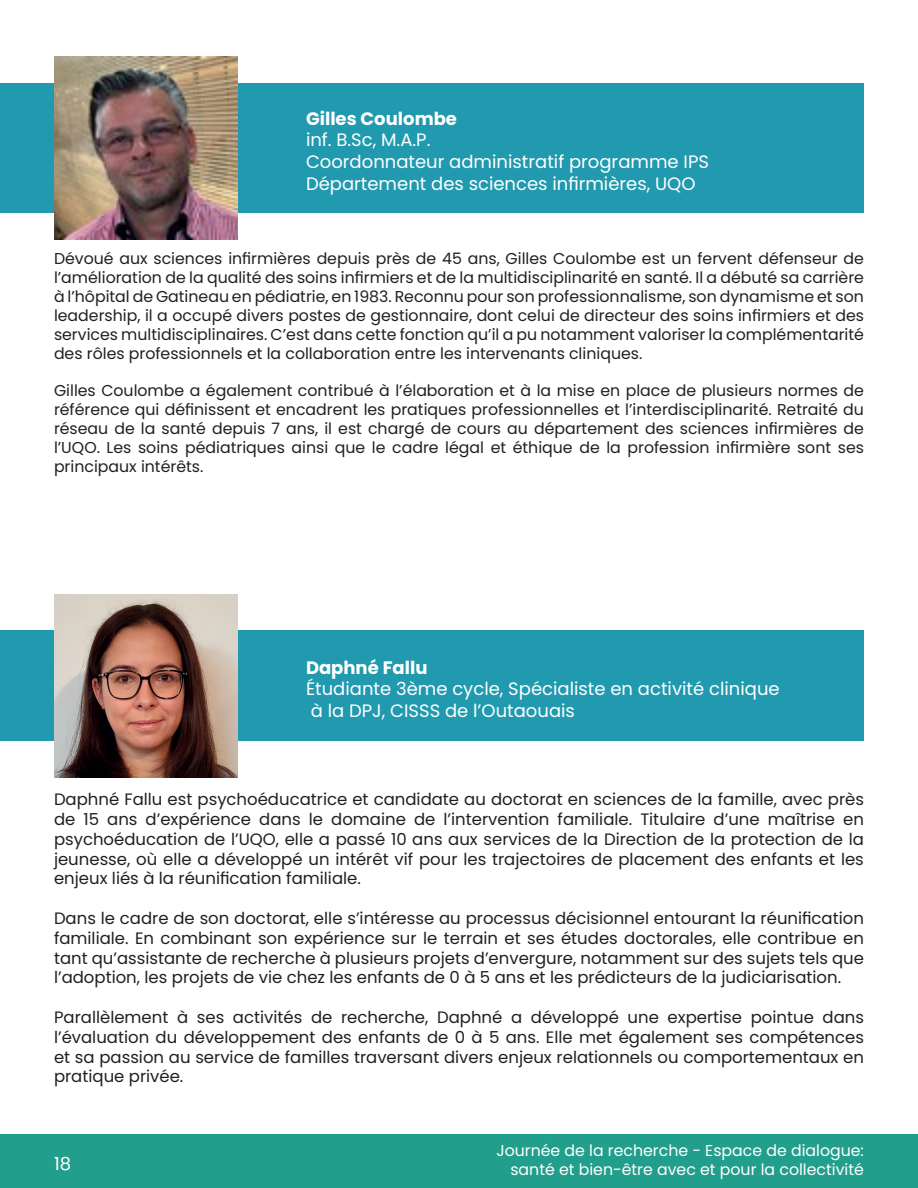
<style>
.page{position:relative;width:918px;height:1188px;background:#fff}
.page>*{position:absolute;margin:0;border:0;box-sizing:border-box;transform-origin:0 0}
.t1{font:18px/21.6px "Poppins";color:#fff}
.t2{font:700 18px "Poppins";color:#fff}
.t3{font:16.5px/19.8px "Poppins";color:#231f20;text-align:justify}
.t4{font:15.75px/18.9px "Poppins";color:#231f20;text-align:justify}
.t5{font:15.75px/18.9px "Poppins";color:#fff;text-align:right}
</style>
<div class="page">
<div style="left:0;top:630px;width:864px;height:111px;background:#2199ae"></div>
<img style="left:54px;top:594px;width:184px;height:184px">
<div style="left:0;top:83px;width:864px;height:130px;background:#2199ae"></div>
<img style="left:54px;top:56px;width:184px;height:184px">
<div style="left:0;top:1134px;width:918px;height:54px;background:#229e8d"></div>
<p class="t2" style="left:306px;top:108px;width:153px">Gilles Coulombe</p>
<p class="t1" style="left:306px;top:129px;width:405px">inf. B.Sc, M.A.P.<br>Coordonnateur administratif programme IPS<br>Département des sciences infirmières, UQO</p>
<p class="t4" style="left:54px;top:249px;width:812px">Dévoué aux sciences infirmières depuis près de 45 ans, Gilles Coulombe est un fervent défenseur de l’amélioration de la qualité des soins infirmiers et de la multidisciplinarité en santé. Il a débuté sa carrière à l’hôpital de Gatineau en pédiatrie, en 1983. Reconnu pour son professionnalisme, son dynamisme et son leadership, il a occupé divers postes de gestionnaire, dont celui de directeur des soins infirmiers et des services multidisciplinaires. C’est dans cette fonction qu’il a pu notamment valoriser la complémentarité des rôles professionnels et la collaboration entre les intervenants cliniques.</p>
<p class="t4" style="left:54px;top:381px;width:812px">Gilles Coulombe a également contribué à l’élaboration et à la mise en place de plusieurs normes de référence qui définissent et encadrent les pratiques professionnelles et l’interdisciplinarité. Retraité du réseau de la santé depuis 7 ans, il est chargé de cours au département des sciences infirmières de l’UQO. Les soins pédiatriques ainsi que le cadre légal et éthique de la profession infirmière sont ses principaux intérêts.</p>
<p class="t2" style="left:306px;top:657px;width:123px">Daphné Fallu</p>
<p class="t1" style="left:306px;top:678px;width:475px">Étudiante 3ème cycle, Spécialiste en activité clinique à la DPJ, CISSS de l’Outaouais</p>
<p class="t3" style="left:54px;top:790px;width:812px">Daphné Fallu est psychoéducatrice et candidate au doctorat en sciences de la famille, avec près de 15 ans d’expérience dans le domaine de l’intervention familiale. Titulaire d’une maîtrise en psychoéducation de l’UQO, elle a passé 10 ans aux services de la Direction de la protection de la jeunesse, où elle a développé un intérêt vif pour les trajectoires de placement des enfants et les enjeux liés à la réunification familiale.</p>
<p class="t3" style="left:54px;top:908px;width:812px">Dans le cadre de son doctorat, elle s’intéresse au processus décisionnel entourant la réunification familiale. En combinant son expérience sur le terrain et ses études doctorales, elle contribue en tant qu’assistante de recherche à plusieurs projets d’envergure, notamment sur des sujets tels que l’adoption, les projets de vie chez les enfants de 0 à 5 ans et les prédicteurs de la judiciarisation.</p>
<p class="t3" style="left:54px;top:1007px;width:812px">Parallèlement à ses activités de recherche, Daphné a développé une expertise pointue dans l’évaluation du développement des enfants de 0 à 5 ans. Elle met également ses compétences et sa passion au service de familles traversant divers enjeux relationnels ou comportementaux en pratique privée.</p>
<p class="t1" style="left:54px;top:1153px;width:19px">18</p>
<p class="t5" style="left:496px;top:1141px;width:369px">Journée de la recherche - Espace de dialogue: santé et bien-être avec et pour la collectivité</p>
</div>
